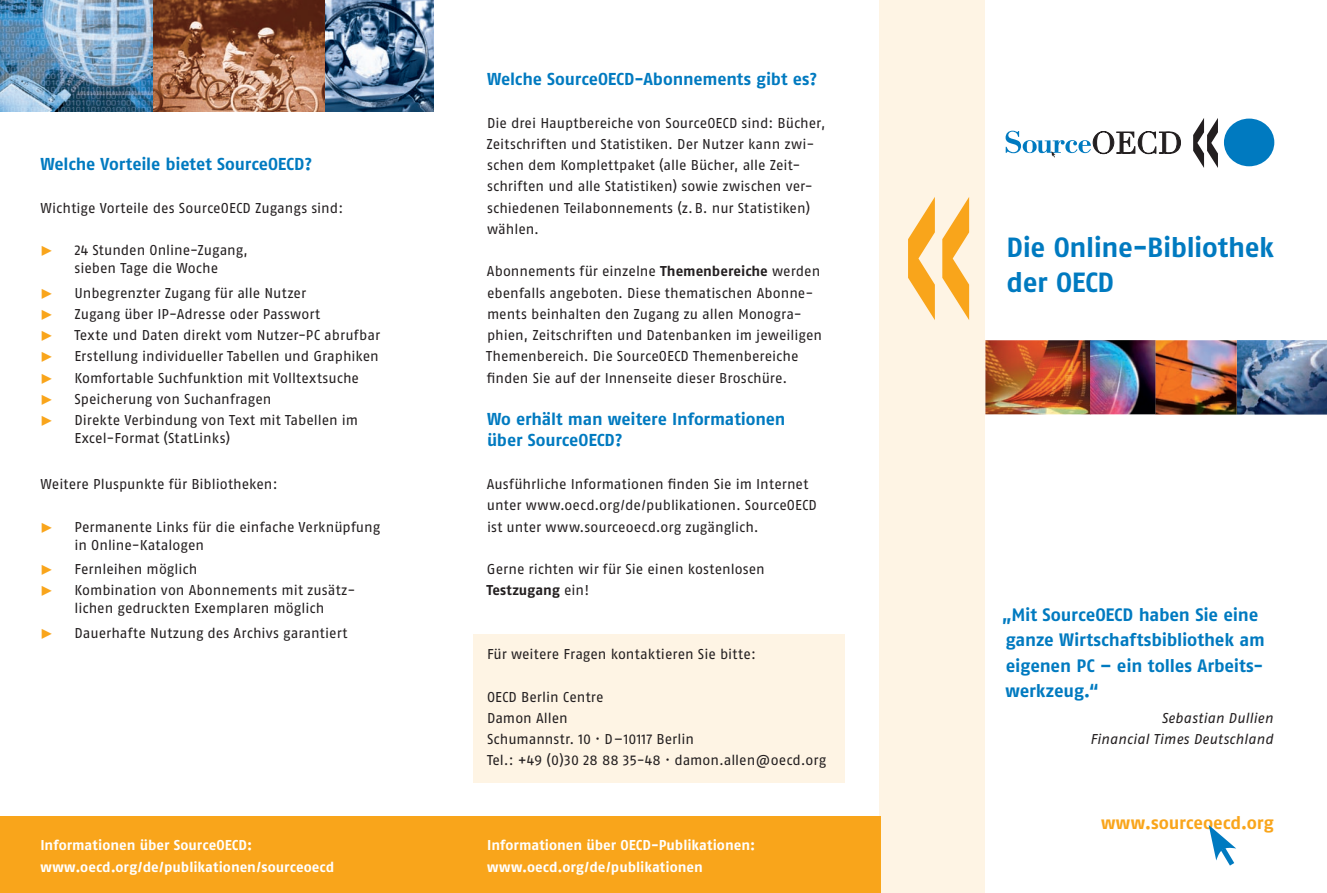
<style>
.page{position:relative;width:1327px;height:893px;background:#fff}
.page>*{position:absolute;margin:0;border:0;box-sizing:border-box;transform-origin:0 0}
.t1{font:700 27.75px/34.5px "Fago No";letter-spacing:-.015em;color:#007ac0}
.t2{font:18px/25.5px "Fago No Bold Lf";letter-spacing:-.01em;color:#007ac0}
.t3{font:18px "Fago No Bold Lf";letter-spacing:-.005em;color:#f9a51b}
.t4{font:17.25px/21.3px "Fago No Bold Lf";letter-spacing:-.01em;color:#007ac0}
.t5{font:14.25px/21.3px "Fago No Regular LF";color:#231f20}
.t6{font:14.25px/21.3px "Fago No Bold Lf";color:#fff}
.t7{font:italic 14.25px/21.3px "Fago No Regular Lf";letter-spacing:.005em;color:#231f20;text-align:right}
.t8{font:700 14.25px "Fago No";color:#231f20}
.t9{font:14.25px "The Sans Extra Bold Expert";color:#f9a51b}
.s1{font-family:"Fago No";font-weight:700}
.s2{font-family:"Fago No Regular LF";font-weight:400}
</style>
<div class="page">
<div style="left:473px;top:634px;width:371px;height:148px;background:#fef4e4"></div>
<div style="left:879px;top:0;width:106px;height:893px;background:#fef4e4"></div>
<div style="left:0;top:816px;width:880px;height:77px;background:#f9a51b"></div>
<svg style="left:908px;top:197px;width:61px;height:123px"></svg>
<img style="left:0;top:0;width:434px;height:112px">
<svg style="left:1208px;top:825px;width:28px;height:41px"></svg>
<img style="left:985px;top:340px;width:342px;height:75px">
<div style="left:1224px;top:119px;width:50px;height:47px;background:#007ac0;border-radius:50%"></div>
<svg style="left:1193px;top:118px;width:25px;height:50px"></svg>
<svg style="left:1005px;top:131px;width:176px;height:26px"></svg>
<p class="t4" style="left:40px;top:153px;width:273px">Welche Vorteile bietet SourceOECD?</p>
<p class="t5" style="left:41px;top:197px;width:304px">Wichtige Vorteile des SourceOECD Zugangs sind:</p>
<p class="t9" style="left:39px;top:238px;width:15px">˘</p>
<p class="t5" style="left:74px;top:241px;width:175px;line-height:18px">24 Stunden Online-Zugang, sieben Tage die Woche</p>
<p class="t9" style="left:39px;top:281px;width:15px">˘</p>
<p class="t5" style="left:74px;top:282px;width:233px">Unbegrenzter Zugang für alle Nutzer</p>
<p class="t9" style="left:39px;top:302px;width:15px">˘</p>
<p class="t5" style="left:74px;top:303px;width:247px">Zugang über IP-Adresse oder Passwort</p>
<p class="t9" style="left:39px;top:323px;width:15px">˘</p>
<p class="t5" style="left:74px;top:324px;width:307px">Texte und Daten direkt vom Nutzer-PC abrufbar</p>
<p class="t9" style="left:39px;top:345px;width:15px">˘</p>
<p class="t5" style="left:74px;top:346px;width:306px">Erstellung individueller Tabellen und Graphiken</p>
<p class="t9" style="left:39px;top:366px;width:15px">˘</p>
<p class="t5" style="left:74px;top:367px;width:286px">Komfortable Suchfunktion mit Volltextsuche</p>
<p class="t9" style="left:39px;top:387px;width:15px">˘</p>
<p class="t5" style="left:74px;top:388px;width:199px">Speicherung von Suchanfragen</p>
<p class="t9" style="left:39px;top:408px;width:15px">˘</p>
<p class="t5" style="left:74px;top:411px;width:285px;line-height:18px">Direkte Verbindung von Text mit Tabellen im<br>Excel-Format (StatLinks)</p>
<p class="t5" style="left:41px;top:473px;width:238px">Weitere Pluspunkte für Bibliotheken:</p>
<p class="t9" style="left:39px;top:515px;width:15px">˘</p>
<p class="t5" style="left:74px;top:517px;width:307px;line-height:18px">Permanente Links für die einfache Verknüpfung in Online-Katalogen</p>
<p class="t9" style="left:39px;top:557px;width:15px">˘</p>
<p class="t5" style="left:74px;top:558px;width:124px">Fernleihen möglich</p>
<p class="t9" style="left:39px;top:578px;width:15px">˘</p>
<p class="t5" style="left:74px;top:581px;width:282px;line-height:18px">Kombination von Abonnements mit zusätz&shy;lichen gedruckten Exemplaren möglich</p>
<p class="t9" style="left:39px;top:621px;width:15px">˘</p>
<p class="t5" style="left:74px;top:622px;width:275px">Dauerhafte Nutzung des Archivs garantiert</p>
<p class="t4" style="left:487px;top:68px;width:332px">Welche SourceOECD-Abonnements gibt es?</p>
<p class="t5" style="left:486px;top:112px;width:340px">Die drei Hauptbereiche von SourceOECD sind: Bücher, Zeitschriften und Statistiken. Der Nutzer kann zwi&shy;schen dem Komplettpaket (alle Bücher, alle Zeit&shy;schriften und alle Statistiken) sowie zwischen ver&shy;schiedenen Teilabonnements (z. B. nur Statistiken) wählen.</p>
<p class="t5" style="left:486px;top:261px;width:337px">Abonnements für einzelne <span class="s1">Themenbereiche</span> werden ebenfalls angeboten. Diese thematischen Abonne&shy;ments beinhalten den Zugang zu allen Monogra&shy;phien, Zeitschriften und Datenbanken im jeweiligen Themenbereich. Die SourceOECD Themenbereiche finden Sie auf der Innenseite dieser Broschüre.</p>
<p class="t4" style="left:487px;top:408px;width:300px">Wo erhält man weitere Informationen über SourceOECD?</p>
<p class="t5" style="left:487px;top:473px;width:332px">Ausführliche Informationen finden Sie im Internet unter www.oecd.org/de/publikationen. SourceOECD ist unter www.sourceoecd.org zugänglich.</p>
<p class="t5" style="left:487px;top:558px;width:279px">Gerne richten wir für Sie einen kostenlosen</p>
<p class="t8" style="left:486px;top:582px;width:104px">Testzugang <span class="s2">ein!</span></p>
<p class="t5" style="left:487px;top:643px;width:270px">Für weitere Fragen kontaktieren Sie bitte:</p>
<p class="t5" style="left:487px;top:686px;width:341px">OECD Berlin Centre<br>Damon Allen<br>Schumannstr. 10 · D–10117 Berlin<br>Tel.: +49 (0)30 28 88 35-48 · damon.allen@oecd.org</p>
<p class="t6" style="left:40px;top:835px;width:295px">Informationen über SourceOECD: www.oecd.org/de/publikationen/sourceoecd</p>
<p class="t6" style="left:487px;top:835px;width:270px">Informationen über OECD-Publikationen: www.oecd.org/de/publikationen</p>
<h1 class="t1" style="left:1006px;top:230px;width:269px">Die Online-Bibliothek der OECD</h1>
<p class="t2" style="left:1001px;top:601px;width:264px">„Mit SourceOECD haben Sie eine ganze Wirtschaftsbibliothek am eigenen PC – ein tolles Arbeits&shy;werkzeug.“</p>
<p class="t7" style="left:1090px;top:707px;width:184px">Sebastian Dullien<br>Financial Times Deutschland</p>
<p class="t3" style="left:1101px;top:812px;width:174px">www.sourceoecd.org</p>
</div>
